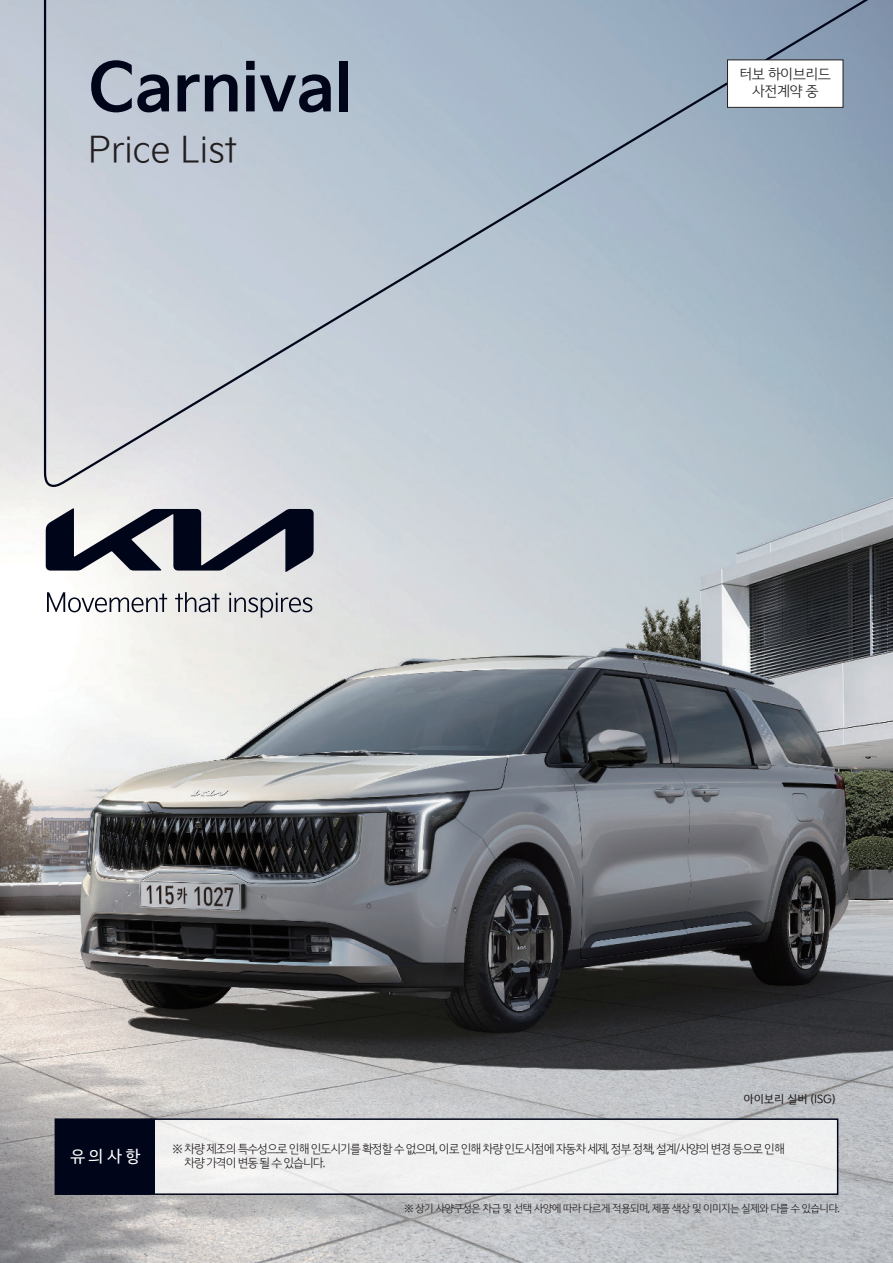
<style>
.page{position:relative;width:893px;height:1263px;background:#fff}
.page>*{position:absolute;margin:0;border:0;box-sizing:border-box;transform-origin:0 0}
.t1{font:66px "Kia Signature OTF Bold";letter-spacing:-.01em;color:#000519}
.t2{font:35.25px "Kia Signature OTF Light";color:#231f20}
.t3{font:16.5px "Kia Signature OTF Regular";color:#fff}
.t4{font:14.25px/17.1px "Kia Signature OTF Light";letter-spacing:-.05em;color:#231f20;text-align:center}
.t5{font:12px/14.4px "Kia Signature OTF Light";letter-spacing:-.095em;color:#231f20}
.t6{font:11.25px "Kia Signature OTF Regular";letter-spacing:-.025em;color:#231f20}
.t7{font:10.5px "Kia Signature OTF Light";letter-spacing:-.075em;color:#231f20}
</style>
<div class="page">
<img style="left:0;top:0;width:893px;height:1263px">
<svg style="left:43px;top:0;width:850px;height:488px;background:#b3c0cd"></svg>
<svg style="left:46px;top:508px;width:268px;height:64px;background:#777983"></svg>
<svg style="left:47px;top:592px;width:120px;height:20px"></svg>
<svg style="left:175px;top:592px;width:45px;height:20px"></svg>
<svg style="left:229px;top:593px;width:83px;height:25px;background:#b7b8bc"></svg>
<div style="left:727px;top:60px;width:116px;height:47px;background:#fff"></div>
<div style="left:727px;top:60px;width:116px;height:48px;border:1px solid #231f20"></div>
<div style="left:55px;top:1119px;width:783px;height:75px;background:#f1f1f2"></div>
<div style="left:55px;top:1118px;width:783px;height:77px;border:2px solid #000519"></div>
<div style="left:55px;top:1119px;width:100px;height:75px;background:#000519"></div>
<h1 class="t1" style="left:88px;top:37px;width:266px">Carnival</h1>
<h2 class="t2" style="left:88px;top:124px;width:150px">Price List</h2>
<p class="t4" style="left:739px;top:65px;width:93px">터보 하이브리드 사전계약 중</p>
<p class="t6" style="left:744px;top:1090px;width:94px">아이보리 실버 (ISG)</p>
<h3 class="t3" style="left:70px;top:1144px;width:72px">유 의 사 항</h3>
<p class="t5" style="left:184px;top:1141px;width:602px;text-indent:-12px">※ 차량 제조의 특수성으로 인해 인도시기를 확정할 수 없으며, 이로 인해 차량 인도시점에 자동차 세제, 정부 정책, 설계/사양의 변경 등으로 인해 차량 가격이 변동 될 수 있습니다.</p>
<p class="t7" style="left:404px;top:1201px;width:437px">※ 상기 사양구성은 차급 및 선택 사양에 따라 다르게 적용되며, 제품 색상 및 이미지는 실제와 다를 수 있습니다.</p>
</div>
